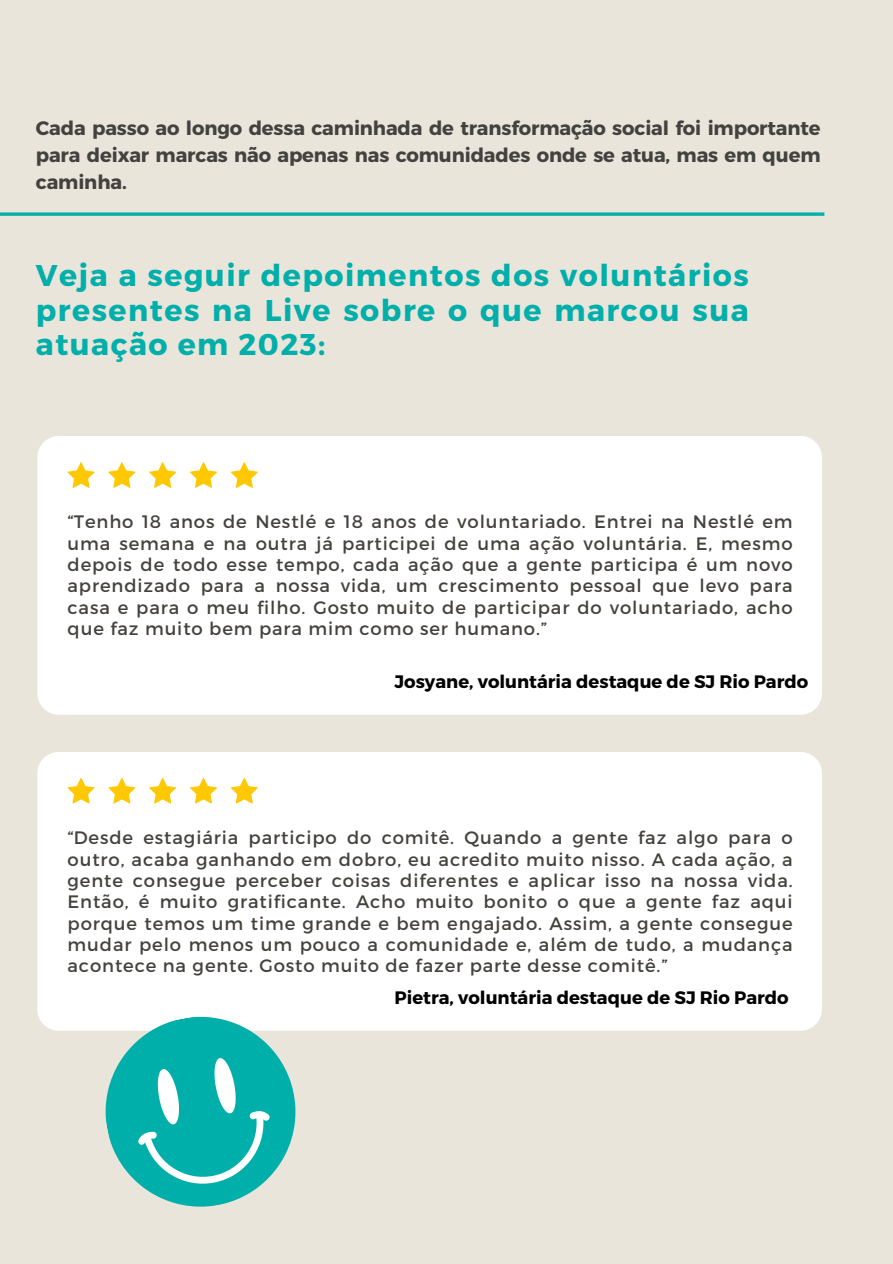
<style>
.page{position:relative;width:893px;height:1264px;background:#fff}
.page>*{position:absolute;margin:0;border:0;box-sizing:border-box;transform-origin:0 0}
.t1{font:700 30px/34.8px "Montserrat";letter-spacing:.05em;color:#01afaa;text-align:justify}
.t2{font:700 19.5px/27px "Montserrat";letter-spacing:-.005em;color:#44423e;text-align:justify}
.t3{font:18px/21.3px "Montserrat";letter-spacing:.05em;color:#44423e;text-align:justify}
.t4{font:700 18px "Montserrat";color:#000}
</style>
<div class="page">
<div style="left:0;top:0;width:892px;height:1263px;background:#e9e5db"></div>
<div style="left:37px;top:436px;width:784px;height:278px;background:#fff"></div>
<svg style="left:67px;top:462px;width:28px;height:26px"></svg>
<svg style="left:149px;top:462px;width:27px;height:26px"></svg>
<svg style="left:108px;top:462px;width:27px;height:26px"></svg>
<svg style="left:190px;top:462px;width:27px;height:26px"></svg>
<svg style="left:231px;top:462px;width:27px;height:26px"></svg>
<div style="left:37px;top:752px;width:784px;height:278px;background:#fff"></div>
<svg style="left:67px;top:777px;width:28px;height:26px"></svg>
<svg style="left:149px;top:777px;width:27px;height:26px"></svg>
<svg style="left:108px;top:777px;width:27px;height:26px"></svg>
<svg style="left:190px;top:777px;width:27px;height:26px"></svg>
<svg style="left:231px;top:777px;width:27px;height:26px"></svg>
<svg style="left:0;top:212px;width:824px;height:4px;background:#24b7b1"></svg>
<svg style="left:89px;top:1000px;width:223px;height:207px"></svg>
<svg style="left:137px;top:1056px;width:143px;height:139px;background:#2ebcb8"></svg>
<h2 class="t2" style="left:36px;top:114px;width:786px">Cada passo ao longo dessa caminhada de transformação social foi importante para deixar marcas não apenas nas comunidades onde se atua, mas em quem caminha.</h2>
<h1 class="t1" style="left:36px;top:256px;width:714px">Veja a seguir depoimentos dos voluntários presentes na Live sobre o que marcou sua atuação em 2023:</h1>
<h2 class="t3" style="left:67px;top:510px;width:726px">“Tenho 18 anos de Nestlé e 18 anos de voluntariado. Entrei na Nestlé em uma semana e na outra já participei de uma ação voluntária. E, mesmo depois de todo esse tempo, cada ação que a gente participa é um novo aprendizado para a nossa vida, um crescimento pessoal que levo para casa e para o meu filho. Gosto muito de participar do voluntariado, acho que faz muito bem para mim como ser humano.”</h2>
<p class="t4" style="left:394px;top:669px;width:415px">Josyane, voluntária destaque de SJ Rio Pardo</p>
<h2 class="t3" style="left:67px;top:826px;width:726px">“Desde estagiária participo do comitê. Quando a gente faz algo para o outro, acaba ganhando em dobro, eu acredito muito nisso. A cada ação, a gente consegue perceber coisas diferentes e aplicar isso na nossa vida.<br>Então, é muito gratificante. Acho muito bonito o que a gente faz aqui porque temos um time grande e bem engajado. Assim, a gente consegue mudar pelo menos um pouco a comunidade e, além de tudo, a mudança acontece na gente. Gosto muito de fazer parte desse comitê.”</h2>
<p class="t4" style="left:394px;top:985px;width:395px">Pietra, voluntária destaque de SJ Rio Pardo</p>
</div>
